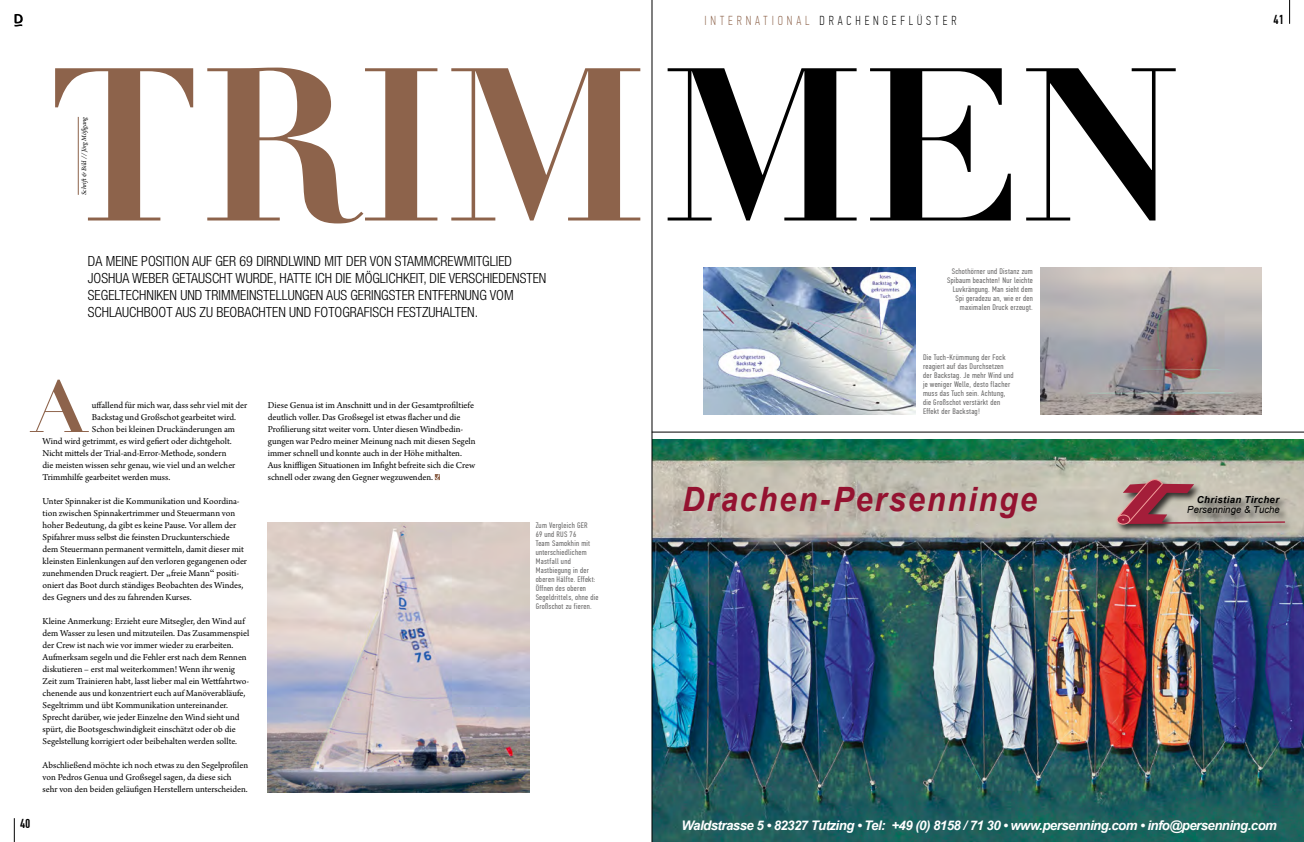
<style>
.page{position:relative;width:1304px;height:842px;background:#fff}
.page>*{position:absolute;margin:0;border:0;box-sizing:border-box;transform-origin:0 0}
.t1{font:700 213.8px "Didot";letter-spacing:-.01em;color:#8d634b}
.t2{font:700 70.7px "Didot";color:#8d634b}
.t3{font:italic 700 33.5px "Arial";letter-spacing:.06em;color:#941230;scale:.92 1}
.t4{font:300 condensed 14px/17px "Helvetica Neue";color:#000}
.t5{font:italic 700 13.2px "Arial";letter-spacing:-.04em;color:#fff}
.t6{font:100 13px "PF Din Text Comp Pro";letter-spacing:.3em;color:#000}
.t7{font:500 13px "PF Din Text Comp Pro";color:#000}
.t8{font:italic 9.6px "Arial";color:#000}
.t9{font:italic 700 9.6px "Arial";letter-spacing:.035em;color:#000}
.t10{font:9.5px/12px "Arno Pro";color:#000}
.t11{font:8px/9px "PF Din Text Comp Pro";letter-spacing:.03em;color:#706f6f;scale:1.06 1}
.t12{font:italic 7px "Arno Pro";letter-spacing:-.005em;color:#000}
.s1{color:#8d634b}
.s2{color:#000}
.s3{font-family:"Plantin Std"}
</style>
<div class="page">
<svg style="left:14px;top:14px;width:9px;height:13px"></svg>
<hr style="left:78px;top:117px;width:1px;height:78px;background:#8d634b">
<svg style="left:435px;top:474px;width:5px;height:6px"></svg>
<img style="left:703px;top:267px;width:213px;height:148px">
<img style="left:268px;top:522px;width:262px;height:270px">
<img style="left:1040px;top:267px;width:221px;height:148px">
<svg style="left:14px;top:818px;width:1px;height:24px"></svg>
<svg style="left:1289px;top:0;width:1px;height:24px"></svg>
<hr style="left:652px;top:432px;width:652px;height:1px;background:#000">
<img style="left:653px;top:439px;width:651px;height:403px">
<div style="left:1115px;top:478px;width:179px;height:56px;background:#000;opacity:.75"></div>
<svg style="left:1112px;top:474px;width:174px;height:51px;background:#b2948f"></svg>
<hr style="left:652px;top:0;width:1px;height:842px;background:#000">
<h3 class="t6" style="left:704px;top:13px;width:254px"><span class="s1">INTERNATIONAL</span> DRACHENGEFLÜSTER</h3>
<h1 class="t1" style="left:47px;top:11px;width:1137px">TRIM<span class="s2">MEN</span></h1>
<p class="t12" style="left:80px;top:195px;width:80px;rotate:-90deg">Schrift &amp; Bild // Jörg Mößgang</p>
<p class="t4" style="left:88px;top:253px;width:460px">DA MEINE POSITION AUF GER 69 DIRNDLWIND MIT DER VON STAMMCREWMITGLIED JOSHUA WEBER GETAUSCHT WURDE, HATTE ICH DIE MÖGLICHKEIT, DIE VERSCHIEDENSTEN SEGELTECHNIKEN UND TRIMMEINSTELLUNGEN AUS GERINGSTER ENTFERNUNG VOM SCHLAUCHBOOT AUS ZU BEOBACHTEN UND FOTOGRAFISCH FESTZUHALTEN.</p>
<p class="t11" style="left:947px;top:266px;width:82px;text-align:right">Schothörner und Distanz zum<br>Spibaum beachten! Nur leichte<br>Luvkrängung. Man sieht dem<br>Spi geradezu an, wie er den maximalen Druck erzeugt.</p>
<h3 class="t7" style="left:1273px;top:12px;width:12px">41</h3>
<h2 class="t2" style="left:32px;top:363px;width:57px">A</h2>
<p class="t10" style="left:92px;top:400px;width:157px">uffallend für mich war, dass sehr viel mit der</p>
<p class="t10" style="left:92px;top:412px;width:146px">Backstag und Großschot gearbeitet wird.</p>
<p class="t10" style="left:92px;top:424px;width:145px">Schon bei kleinen Druckänderungen am</p>
<p class="t10" style="left:43px;top:436px;width:191px">Wind wird getrimmt, es wird gefiert oder dichtgeholt.</p>
<p class="t10" style="left:43px;top:448px;width:185px">Nicht mittels der Trial-and-Error-Methode, sondern</p>
<p class="t10" style="left:43px;top:460px;width:194px">die meisten wissen sehr genau, wie viel und an welcher</p>
<p class="t10" style="left:43px;top:472px;width:129px">Trimmhilfe gearbeitet werden muss.</p>
<p class="t10" style="left:43px;top:496px;width:206px">Unter Spinnaker ist die Kommunikation und Koordina&shy;tion zwischen Spinnakertrimmer und Steuermann von hoher Bedeutung, da gibt es keine Pause. Vor allem der Spifahrer muss selbst die feinsten Druckunterschiede dem Steuermann permanent vermitteln, damit dieser mit kleinsten Einlenkungen auf den verloren gegangenen oder zunehmenden Druck reagiert. Der <span class="s3">„</span>freie Mann<span class="s3">“</span> positi&shy;oniert das Boot durch ständiges Beobachten des Windes, des Gegners und des zu fahrenden Kurses.</p>
<p class="t10" style="left:43px;top:616px;width:208px">Kleine Anmerkung: Erzieht eure Mitsegler, den Wind auf dem Wasser zu lesen und mitzuteilen. Das Zusammenspiel der Crew ist nach wie vor immer wieder zu erarbeiten.<br>Aufmerksam segeln und die Fehler erst nach dem Rennen diskutieren – erst mal weiterkommen! Wenn ihr wenig Zeit zum Trainieren habt, lasst lieber mal ein Wettfahrtwo&shy;chenende aus und konzentriert euch auf Manöverabläufe, Segeltrimm und übt Kommunikation untereinander.<br>Sprecht darüber, wie jeder Einzelne den Wind sieht und spürt, die Bootsgeschwindigkeit einschätzt oder ob die Segelstellung korrigiert oder beibehalten werden sollte.</p>
<p class="t10" style="left:43px;top:760px;width:207px">Abschließend möchte ich noch etwas zu den Segelprofilen von Pedros Genua und Großsegel sagen, da diese sich sehr von den beiden geläufigen Herstellern unterscheiden.</p>
<h3 class="t7" style="left:20px;top:816px;width:12px">40</h3>
<p class="t10" style="left:268px;top:400px;width:209px">Diese Genua ist im Anschnitt und in der Gesamtprofiltiefe deutlich voller. Das Großsegel ist etwas flacher und die Profilierung sitzt weiter vorn. Unter diesen Windbedin&shy;gungen war Pedro meiner Meinung nach mit diesen Segeln immer schnell und konnte auch in der Höhe mithalten.<br>Aus kniffligen Situationen im Infight befreite sich die Crew schnell oder zwang den Gegner wegzuwenden.</p>
<p class="t11" style="left:536px;top:521px;width:61px">Zum Vergleich GER<br>69 und RUS 76<br>Team Samokhin mit unterschiedlichem<br>Mastfall und<br>Mastbiegung in der oberen Hälfte. Effekt:<br>Öffnen des oberen<br>Segeldrittels, ohne die<br>Großschot zu fieren.</p>
<p class="t11" style="left:923px;top:352px;width:87px">Die Tuch-Krümmung der Fock reagiert auf das Durchsetzen der Backstag. Je mehr Wind und je weniger Welle, desto flacher muss das Tuch sein. Achtung, die Großschot verstärkt den<br>Effekt der Backstag!</p>
<h3 class="t3" style="left:682px;top:477px;width:387px">Drachen-Persenninge</h3>
<p class="t9" style="left:1197px;top:493px;width:84px">Christian Tircher</p>
<p class="t8" style="left:1187px;top:505px;width:94px;rotate:-2deg">Persenninge &amp; Tuche</p>
<h3 class="t5" style="left:682px;top:817px;width:597px">Waldstrasse 5 • 82327 Tutzing • Tel: +49 (0) 8158 / 71 30 • www.persenning.com • info@persenning.com</h3>
</div>
